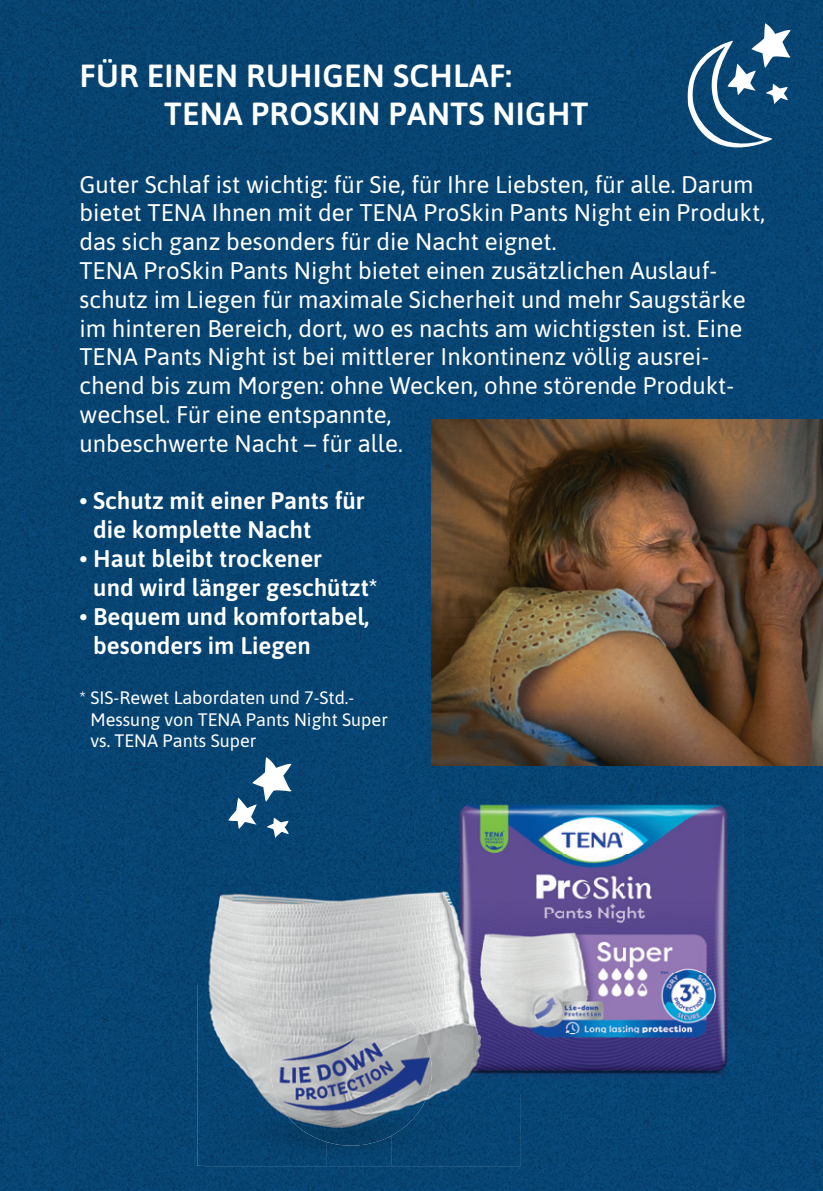
<style>
.page{position:relative;width:823px;height:1191px;background:#fff}
.page>*{position:absolute;margin:0;border:0;box-sizing:border-box;transform-origin:0 0}
.t1{font:600 32px/38.4px "Asap";letter-spacing:.01em;color:#fff}
.t2{font:24px/28.8px "Asap";color:#fff}
.t3{font:600 24px/28.8px "Asap";color:#fff}
.t4{font:18px/21.6px "Asap";color:#fff}
</style>
<div class="page">
<img style="left:0;top:0;width:822px;height:1191px">
<svg style="left:687px;top:23px;width:103px;height:147px"></svg>
<img style="left:431px;top:420px;width:391px;height:345px">
<svg style="left:228px;top:757px;width:63px;height:81px"></svg>
<img style="left:443px;top:794px;width:299px;height:60px">
<img style="left:443px;top:854px;width:60px;height:9px">
<img style="left:503px;top:854px;width:239px;height:60px">
<img style="left:520px;top:914px;width:222px;height:179px">
<img style="left:197px;top:863px;width:246px;height:121px">
<img style="left:197px;top:984px;width:129px;height:182px">
<img style="left:326px;top:984px;width:117px;height:61px">
<img style="left:391px;top:1045px;width:129px;height:121px">
<img style="left:326px;top:1145px;width:65px;height:21px">
<img style="left:443px;top:863px;width:77px;height:230px">
<img style="left:270px;top:996px;width:161px;height:149px">
<h1 class="t1" style="left:164px;top:55px;width:425px;text-indent:-84px">FÜR EINEN RUHIGEN SCHLAF:<br>TENA PROSKIN PANTS NIGHT</h1>
<p class="t2" style="left:79px;top:168px;width:686px">Guter Schlaf ist wichtig: für Sie, für Ihre Liebsten, für alle. Darum bietet TENA Ihnen mit der TENA ProSkin Pants Night ein Produkt, das sich ganz besonders für die Nacht eignet.<br>TENA ProSkin Pants Night bietet einen zusätzlichen Auslauf&shy;schutz im Liegen für maximale Sicherheit und mehr Saugstärke im hinteren Bereich, dort, wo es nachts am wichtigsten ist. Eine TENA Pants Night ist bei mittlerer Inkontinenz völlig ausrei&shy;chend bis zum Morgen: ohne Wecken, ohne störende Produkt&shy;wechsel. Für eine entspannte,<br>unbeschwerte Nacht – für alle.</p>
<p class="t3" style="left:93px;top:485px;width:273px;text-indent:-14px">• Schutz mit einer Pants für die komplette Nacht</p>
<p class="t3" style="left:93px;top:543px;width:286px;text-indent:-14px">• Haut bleibt trockener<br>und wird länger geschützt*</p>
<p class="t3" style="left:93px;top:600px;width:277px;text-indent:-14px">• Bequem und komfortabel, besonders im Liegen</p>
<p class="t4" style="left:90px;top:686px;width:299px;text-indent:-11px">* SIS-Rewet Labordaten und 7-Std.-<br>Messung von TENA Pants Night Super vs. TENA Pants Super</p>
</div>
